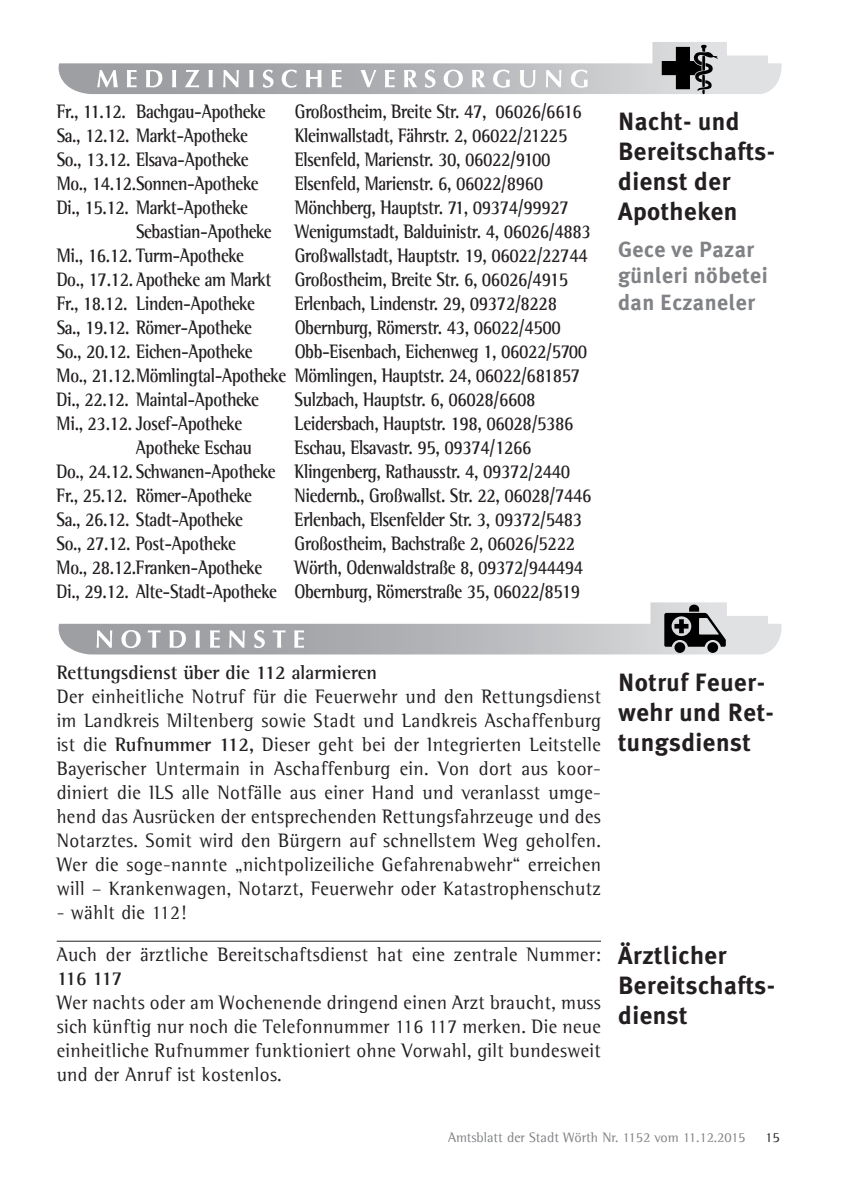
<style>
.page{position:relative;width:842px;height:1191px;background:#fff}
.page>*{position:absolute;margin:0;border:0;box-sizing:border-box;transform-origin:0 0}
.t1{font:700 25px/30px "Meta Plus";letter-spacing:.02em;color:#231f20}
.t2{font:700 22px/26.4px "Meta Plus";letter-spacing:.02em;color:#808285}
.t3{font:700 20px/24px "Agfa Rotis Semi Serif";letter-spacing:-.025em;color:#231f20;scale:.85 1}
.t4{font:20px/24px "Agfa Rotis Semi Serif";letter-spacing:.02em;color:#231f20;text-align:justify;scale:.95 1}
.t5{font:700 20px "Agfa Rotis Semi Serif";color:#231f20;scale:.95 1}
.t6{font:700 20px "Agfa Rotis Semi Serif";letter-spacing:-.025em;color:#231f20;scale:.95 1}
.t7{font:14px "Agfa Rotis Semi Serif";color:#808285}
.t8{font:14px "Agfa Rotis Semi Serif";color:#231f20}
.s1{font-weight:700}
</style>
<div class="page">
<svg style="left:58px;top:42px;width:724px;height:52px"></svg>
<svg style="left:58px;top:602px;width:724px;height:52px"></svg>
<div style="left:761px;top:265px;width:8px;height:8px;border:4px solid #fff;border-radius:50%"></div>
<hr style="left:57px;top:941px;width:544px;height:1px;background:#231f20">
<p class="t3" style="left:57px;top:99px;width:248px">Fr., 11.12. Bachgau-Apotheke</p>
<p class="t3" style="left:295px;top:99px;width:339px">Großostheim, Breite Str. 47, 06026/6616</p>
<p class="t3" style="left:57px;top:123px;width:227px">Sa., 12.12. Markt-Apotheke</p>
<p class="t3" style="left:295px;top:123px;width:322px">Kleinwallstadt, Fährstr. 2, 06022/21225</p>
<p class="t3" style="left:57px;top:147px;width:228px">So., 13.12. Elsava-Apotheke</p>
<p class="t3" style="left:295px;top:147px;width:303px">Elsenfeld, Marienstr. 30, 06022/9100</p>
<p class="t3" style="left:57px;top:171px;width:239px">Mo., 14.12.Sonnen-Apotheke</p>
<p class="t3" style="left:295px;top:171px;width:294px">Elsenfeld, Marienstr. 6, 06022/8960</p>
<p class="t3" style="left:57px;top:195px;width:227px">Di., 15.12. Markt-Apotheke</p>
<p class="t3" style="left:295px;top:195px;width:324px">Mönchberg, Hauptstr. 71, 09374/99927</p>
<p class="t3" style="left:136px;top:219px;width:537px">Sebastian-Apotheke Wenigumstadt, Balduinistr. 4, 06026/4883</p>
<p class="t3" style="left:57px;top:243px;width:222px">Mi., 16.12. Turm-Apotheke</p>
<p class="t3" style="left:57px;top:243px;width:626px;text-indent:238px">Großwallstadt, Hauptstr. 19, 06022/22744<br>Do., 17.12. Apotheke am Markt Großostheim, Breite Str. 6, 06026/4915<br>Fr., 18.12. Linden-Apotheke</p>
<p class="t3" style="left:295px;top:291px;width:310px">Erlenbach, Lindenstr. 29, 09372/8228</p>
<p class="t3" style="left:57px;top:315px;width:231px">Sa., 19.12. Römer-Apotheke</p>
<p class="t3" style="left:295px;top:315px;width:315px">Obernburg, Römerstr. 43, 06022/4500</p>
<p class="t3" style="left:57px;top:339px;width:232px">So., 20.12. Eichen-Apotheke</p>
<p class="t3" style="left:57px;top:339px;width:626px;text-indent:238px">Obb-Eisenbach, Eichenweg 1, 06022/5700<br>Mo., 21.12.Mömlingtal-Apotheke Mömlingen, Hauptstr. 24, 06022/681857<br>Di., 22.12. Maintal-Apotheke</p>
<p class="t3" style="left:295px;top:387px;width:285px">Sulzbach, Hauptstr. 6, 06028/6608</p>
<p class="t3" style="left:57px;top:411px;width:220px">Mi., 23.12. Josef-Apotheke</p>
<p class="t3" style="left:295px;top:411px;width:330px">Leidersbach, Hauptstr. 198, 06028/5386</p>
<p class="t3" style="left:136px;top:435px;width:138px">Apotheke Eschau</p>
<p class="t3" style="left:57px;top:435px;width:606px;text-indent:238px">Eschau, Elsavastr. 95, 09374/1266<br>Do., 24.12. Schwanen-Apotheke Klingenberg, Rathausstr. 4, 09372/2440<br>Fr., 25.12. Römer-Apotheke</p>
<p class="t3" style="left:295px;top:483px;width:351px">Niedernb., Großwallst. Str. 22, 06028/7446</p>
<p class="t3" style="left:57px;top:507px;width:221px">Sa., 26.12. Stadt-Apotheke</p>
<p class="t3" style="left:295px;top:507px;width:340px">Erlenbach, Elsenfelder Str. 3, 09372/5483</p>
<p class="t3" style="left:57px;top:531px;width:213px">So., 27.12. Post-Apotheke</p>
<p class="t3" style="left:295px;top:531px;width:331px">Großostheim, Bachstraße 2, 06026/5222</p>
<p class="t3" style="left:57px;top:555px;width:243px">Mo., 28.12.Franken-Apotheke</p>
<p class="t3" style="left:57px;top:555px;width:621px;text-align:right">Wörth, Odenwaldstraße 8, 09372/944494<br>Di., 29.12. Alte-Stadt-Apotheke Obernburg, Römerstraße 35, 06022/8519</p>
<p class="t1" style="left:618px;top:106px;width:159px">Nacht- und<br>Bereitschafts&shy;dienst der<br>Apotheken</p>
<p class="t2" style="left:618px;top:236px;width:151px">Gece ve Pazar günleri nöbetei dan Eczaneler</p>
<p class="t5" style="left:57px;top:660px;width:339px">Rettungsdienst über die 112 alarmieren</p>
<p class="t4" style="left:57px;top:683px;width:574px">Der einheitliche Notruf für die Feuerwehr und den Rettungsdienst im Landkreis Miltenberg sowie Stadt und Landkreis Aschaffenburg ist die <span class="s1">Rufnummer 112,</span> Dieser geht bei der Integrierten Leitstelle Bayerischer Untermain in Aschaffenburg ein. Von dort aus koor&shy;diniert die ILS alle Notfälle aus einer Hand und veranlasst umge&shy;hend das Ausrücken der entsprechenden Rettungsfahrzeuge und des Notarztes. Somit wird den Bürgern auf schnellstem Weg geholfen.<br>Wer die soge-nannte „nichtpolizeiliche Gefahrenabwehr“ erreichen will – Krankenwagen, Notarzt, Feuerwehr oder Katastrophenschutz</p>
<p class="t4" style="left:57px;top:890px;width:574px;line-height:42px">- wählt die 112!<br>Auch der ärztliche Bereitschaftsdienst hat eine zentrale Nummer:</p>
<p class="t6" style="left:57px;top:966px;width:71px">116 117</p>
<p class="t4" style="left:57px;top:989px;width:574px">Wer nachts oder am Wochenende dringend einen Arzt braucht, muss sich künftig nur noch die Telefonnummer 116 117 merken. Die neue einheitliche Rufnummer funktioniert ohne Vorwahl, gilt bundesweit und der Anruf ist kostenlos.</p>
<p class="t1" style="left:618px;top:667px;width:157px">Notruf Feuer&shy;wehr und Ret&shy;tungsdienst</p>
<p class="t1" style="left:618px;top:940px;width:159px">Ärztlicher<br>Bereitschafts&shy;dienst</p>
<p class="t7" style="left:448px;top:1128px;width:299px">Amtsblatt der Stadt Wörth Nr. 1152 vom 11.12.2015</p>
<p class="t8" style="left:765px;top:1128px;width:16px">15</p>
</div>
